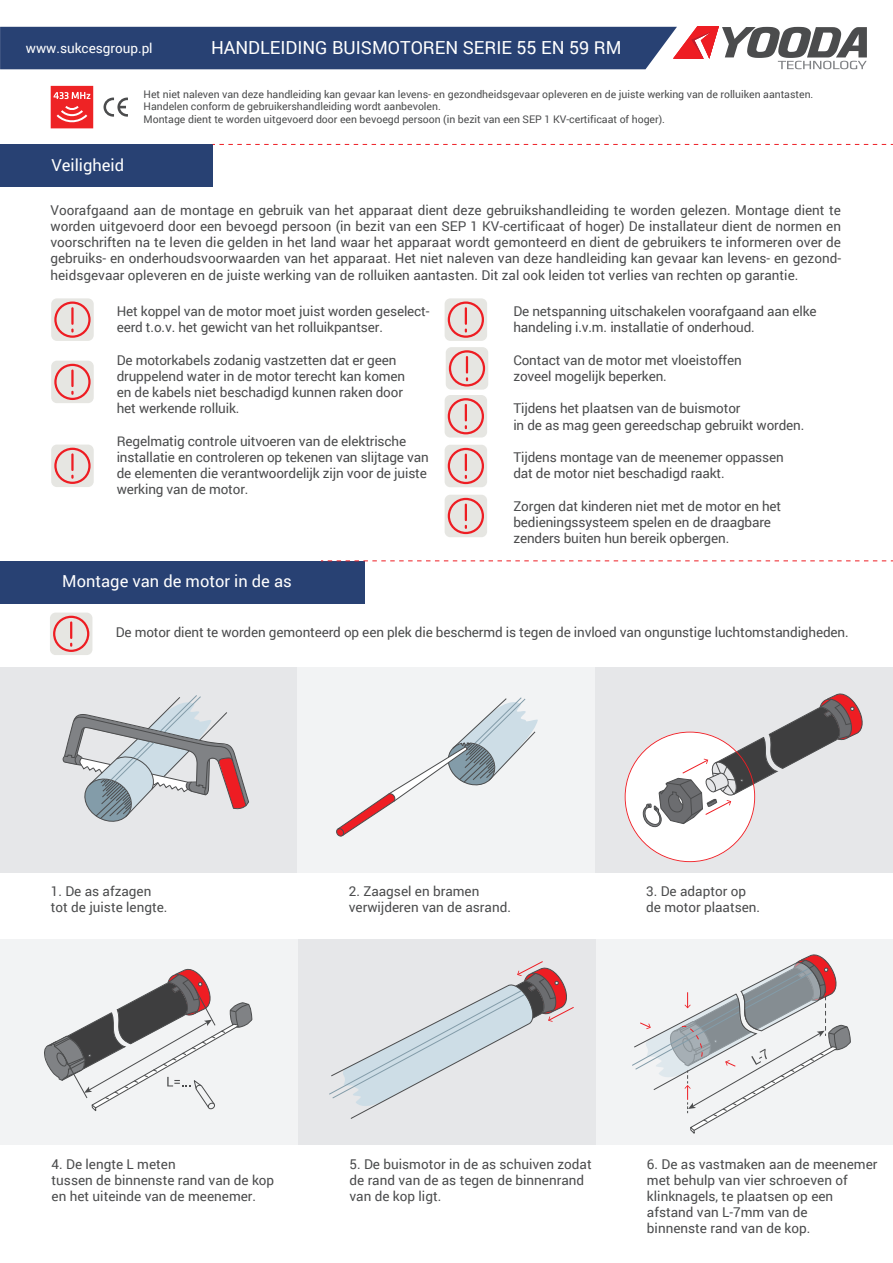
<style>
.page{position:relative;width:893px;height:1263px;background:#fff}
.page>*{position:absolute;margin:0;border:0;box-sizing:border-box;transform-origin:0 0}
.t1{font:18px "Roboto";color:#fff}
.t2{font:16.5px "Roboto";color:#fff}
.t3{font:13.5px/16.2px "Roboto";letter-spacing:-.01em;color:#4b4c4d}
.t4{font:13.5px "Roboto";color:#fff}
.t5{font:10.5px/12.6px "Roboto";color:#4b4c4d}
</style>
<div class="page">
<svg style="left:0;top:26px;width:867px;height:43px;background:#4f5d83"></svg>
<svg style="left:104px;top:98px;width:24px;height:19px"></svg>
<div style="left:0;top:668px;width:297px;height:205px;background:#e6e7e9"></div>
<div style="left:297px;top:668px;width:298px;height:205px;background:#f2f3f4"></div>
<div style="left:595px;top:668px;width:297px;height:205px;background:#e6e7e9"></div>
<div style="left:0;top:561px;width:365px;height:42px;background:#284173"></div>
<svg style="left:321px;top:560px;width:572px;height:1px"></svg>
<svg style="left:50px;top:612px;width:42px;height:43px;background:#e6d6d3"></svg>
<svg style="left:70px;top:622px;width:2px;height:16px"></svg>
<div style="left:53px;top:616px;width:36px;height:36px;border:2px solid #ee1d23;border-radius:50%"></div>
<svg style="left:336px;top:697px;width:202px;height:140px"></svg>
<svg style="left:62px;top:695px;width:187px;height:127px"></svg>
<div style="left:1px;top:939px;width:297px;height:205px;background:#f2f3f4"></div>
<div style="left:298px;top:939px;width:298px;height:205px;background:#e6e7e9"></div>
<div style="left:596px;top:939px;width:297px;height:205px;background:#f2f3f4"></div>
<svg style="left:329px;top:961px;width:245px;height:158px"></svg>
<svg style="left:44px;top:968px;width:209px;height:143px"></svg>
<svg style="left:632px;top:954px;width:219px;height:180px"></svg>
<div style="left:0;top:144px;width:213px;height:43px;background:#284173"></div>
<svg style="left:213px;top:144px;width:680px;height:1px"></svg>
<svg style="left:51px;top:86px;width:42px;height:42px;background:#f04244"></svg>
<div style="left:51px;top:445px;width:43px;height:42px;background:#e6e6e2;border-radius:6px"></div>
<hr style="left:71px;top:454px;width:3px;height:16px;background:#ee1d23">
<div style="left:54px;top:448px;width:37px;height:36px;border:2px solid #ee1d23;border-radius:50%"></div>
<svg style="left:445px;top:395px;width:42px;height:42px;background:#e6d5d2"></svg>
<svg style="left:465px;top:405px;width:2px;height:15px"></svg>
<div style="left:448px;top:398px;width:36px;height:36px;border:2px solid #ee1d23;border-radius:50%"></div>
<div style="left:445px;top:298px;width:42px;height:43px;background:#e6e6e2;border-radius:6px"></div>
<svg style="left:465px;top:308px;width:2px;height:16px"></svg>
<div style="left:448px;top:301px;width:36px;height:37px;border:2px solid #ee1d23;border-radius:50%"></div>
<div style="left:51px;top:298px;width:43px;height:43px;background:#e6e6e2;border-radius:6px"></div>
<hr style="left:71px;top:308px;width:3px;height:16px;background:#ee1d23">
<div style="left:54px;top:301px;width:37px;height:37px;border:2px solid #ee1d23;border-radius:50%"></div>
<div style="left:51px;top:361px;width:43px;height:42px;background:#e6e6e2;border-radius:6px"></div>
<hr style="left:71px;top:371px;width:3px;height:15px;background:#ee1d23">
<div style="left:54px;top:364px;width:37px;height:36px;border:2px solid #ee1d23;border-radius:50%"></div>
<svg style="left:446px;top:347px;width:42px;height:43px;background:#e6d5d2"></svg>
<svg style="left:466px;top:357px;width:2px;height:15px"></svg>
<div style="left:449px;top:350px;width:36px;height:36px;border:2px solid #ee1d23;border-radius:50%"></div>
<svg style="left:445px;top:445px;width:42px;height:42px;background:#e6d5d2"></svg>
<svg style="left:465px;top:455px;width:2px;height:15px"></svg>
<div style="left:448px;top:448px;width:36px;height:36px;border:2px solid #ee1d23;border-radius:50%"></div>
<svg style="left:445px;top:495px;width:42px;height:42px;background:#e6d5d2"></svg>
<svg style="left:465px;top:505px;width:2px;height:15px"></svg>
<div style="left:448px;top:498px;width:36px;height:36px;border:2px solid #ee1d23;border-radius:50%"></div>
<svg style="left:625px;top:693px;width:238px;height:169px"></svg>
<h1 class="t1" style="left:211px;top:35px;width:412px">HANDLEIDING BUISMOTOREN SERIE 55 EN 59 RM</h1>
<p class="t5" style="left:144px;top:87px;width:671px">Het niet naleven van deze handleiding kan gevaar kan levens- en gezondheidsgevaar opleveren en de juiste werking van de rolluiken aantasten.<br>Handelen conform de gebruikershandleiding wordt aanbevolen.<br>Montage dient te worden uitgevoerd door een bevoegd persoon (in bezit van een SEP 1 KV-certificaat of hoger).</p>
<p class="t4" style="left:26px;top:38px;width:128px">www.sukcesgroup.pl</p>
<p class="t2" style="left:51px;top:153px;width:74px">Veiligheid</p>
<p class="t3" style="left:50px;top:201px;width:792px;text-align:justify">Voorafgaand aan de montage en gebruik van het apparaat dient deze gebruikshandleiding te worden gelezen. Montage dient te worden uitgevoerd door een bevoegd persoon (in bezit van een SEP 1 KV-certificaat of hoger) De installateur dient de normen en voorschriften na te leven die gelden in het land waar het apparaat wordt gemonteerd en dient de gebruikers te informeren over de gebruiks- en onderhoudsvoorwaarden van het apparaat. Het niet naleven van deze handleiding kan gevaar kan levens- en gezond&shy;heidsgevaar opleveren en de juiste werking van de rolluiken aantasten. Dit zal ook leiden tot verlies van rechten op garantie.</p>
<p class="t3" style="left:117px;top:303px;width:314px">Het koppel van de motor moet juist worden geselect&shy;eerd t.o.v. het gewicht van het rolluikpantser.</p>
<p class="t3" style="left:117px;top:351px;width:290px">De motorkabels zodanig vastzetten dat er geen druppelend water in de motor terecht kan komen en de kabels niet beschadigd kunnen raken door het werkende rolluik.</p>
<p class="t3" style="left:117px;top:432px;width:314px">Regelmatig controle uitvoeren van de elektrische installatie en controleren op tekenen van slijtage van de elementen die verantwoordelijk zijn voor de juiste werking van de motor.</p>
<p class="t2" style="left:62px;top:570px;width:231px">Montage van de motor in de as</p>
<p class="t3" style="left:513px;top:303px;width:305px">De netspanning uitschakelen voorafgaand aan elke handeling i.v.m. installatie of onderhoud.</p>
<p class="t3" style="left:513px;top:351px;width:230px">Contact van de motor met vloeistoffen zoveel mogelijk beperken.</p>
<p class="t3" style="left:513px;top:400px;width:293px">Tijdens het plaatsen van de buismotor<br>in de as mag geen gereedschap gebruikt worden.</p>
<p class="t3" style="left:513px;top:449px;width:272px">Tijdens montage van de meenemer oppassen dat de motor niet beschadigd raakt.</p>
<p class="t3" style="left:513px;top:497px;width:269px">Zorgen dat kinderen niet met de motor en het bedieningssysteem spelen en de draagbare zenders buiten hun bereik opbergen.</p>
<p class="t3" style="left:116px;top:624px;width:734px">De motor dient te worden gemonteerd op een plek die beschermd is tegen de invloed van ongunstige luchtomstandigheden.</p>
<p class="t3" style="left:51px;top:883px;width:118px">1. De as afzagen tot de juiste lengte.</p>
<p class="t3" style="left:349px;top:883px;width:164px">2. Zaagsel en bramen verwijderen van de asrand.</p>
<p class="t3" style="left:646px;top:883px;width:116px">3. De adaptor op de motor plaatsen.</p>
<p class="t3" style="left:52px;top:1155px;width:224px">4. De lengte L meten<br>tussen de binnenste rand van de kop en het uiteinde van de meenemer.</p>
<p class="t3" style="left:349px;top:1155px;width:244px">5. De buismotor in de as schuiven zodat de rand van de as tegen de binnenrand van de kop ligt.</p>
<p class="t3" style="left:647px;top:1155px;width:232px">6. De as vastmaken aan de meenemer met behulp van vier schroeven of klinknagels, te plaatsen op een afstand van L-7mm van de<br>binnenste rand van de kop.</p>
</div>
